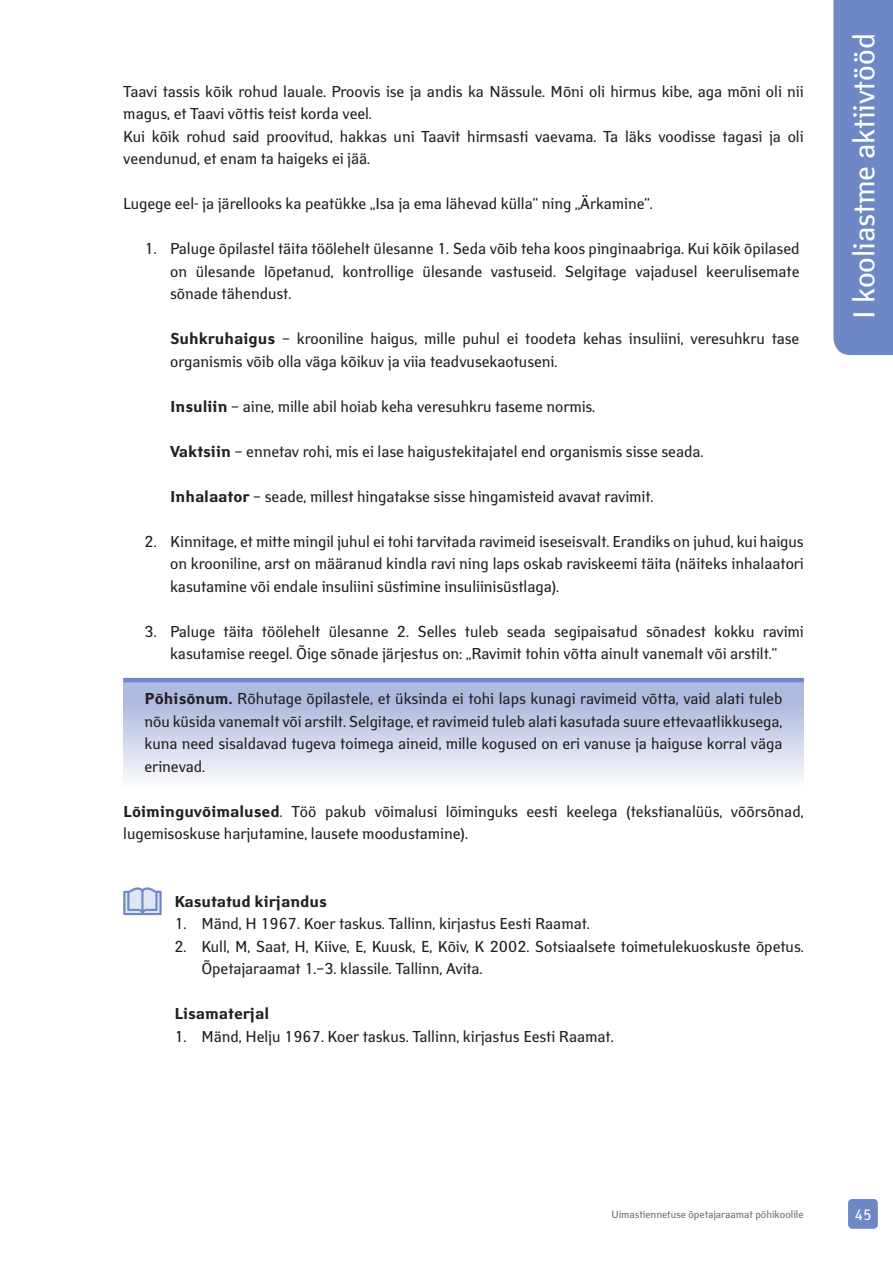
<style>
.page{position:relative;width:893px;height:1263px;background:#fff}
.page>*{position:absolute;margin:0;border:0;box-sizing:border-box;transform-origin:0 0}
.t1{font:30px "Yanus";color:#fff}
.t2{font:15.75px/22.5px "Yanus";color:#231f20}
.t3{font:700 15.75px "Yanus";color:#231f20}
.t4{font:15px "Yanus";color:#fff}
.t5{font:10.5px "Yanus";color:#6c6d70}
.s1{font-weight:700}
</style>
<div class="page">
<div style="left:848px;top:1199px;width:30px;height:30px;background:#6d88c5;border-radius:4px"></div>
<svg style="left:833px;top:0;width:60px;height:355px;background:#738cc7"></svg>
<div style="left:123px;top:678px;width:681px;height:109px;background:linear-gradient(to bottom,#9dacd7,#f9fafc)"></div>
<hr style="left:123px;top:678px;width:681px;height:4px;background:#6d88c5">
<svg style="left:123px;top:887px;width:39px;height:28px"></svg>
<p class="t2" style="left:123px;top:80px;width:682px">Taavi tassis kõik rohud lauale. Proovis ise ja andis ka Nässule. Mõni oli hirmus kibe, aga mõni oli nii magus, et Taavi võttis teist korda veel.</p>
<p class="t2" style="left:123px;top:125px;width:682px">Kui kõik rohud said proovitud, hakkas uni Taavit hirmsasti vaevama. Ta läks voodisse tagasi ja oli veendunud, et enam ta haigeks ei jää.</p>
<p class="t2" style="left:123px;top:192px;width:531px">Lugege eel- ja järellooks ka peatükke „Isa ja ema lähevad külla“ ning „Ärkamine“.</p>
<p class="t2" style="left:170px;top:237px;width:631px;text-align:justify;text-indent:-26px">1. Paluge õpilastel täita töölehelt ülesanne 1. Seda võib teha koos pinginaabriga. Kui kõik õpilased on ülesande lõpetanud, kontrollige ülesande vastuseid. Selgitage vajadusel keerulisemate sõnade tähendust.</p>
<p class="t2" style="left:170px;top:327px;width:631px"><span class="s1">Suhkruhaigus</span> – krooniline haigus, mille puhul ei toodeta kehas insuliini, veresuhkru tase organismis võib olla väga kõikuv ja viia teadvusekaotuseni.</p>
<p class="t2" style="left:170px;top:395px;width:427px"><span class="s1">Insuliin</span> – aine, mille abil hoiab keha veresuhkru taseme normis.</p>
<p class="t2" style="left:170px;top:440px;width:535px"><span class="s1">Vaktsiin</span> – ennetav rohi, mis ei lase haigustekitajatel end organismis sisse seada.</p>
<p class="t2" style="left:170px;top:485px;width:485px"><span class="s1">Inhalaator</span> – seade, millest hingatakse sisse hingamisteid avavat ravimit.</p>
<p class="t2" style="left:170px;top:530px;width:635px;text-align:justify;text-indent:-26px">2. Kinnitage, et mitte mingil juhul ei tohi tarvitada ravimeid iseseisvalt. Erandiks on juhud, kui haigus on krooniline, arst on määranud kindla ravi ning laps oskab raviskeemi täita (näiteks inhalaatori kasutamine või endale insuliini süstimine insuliinisüstlaga).</p>
<p class="t2" style="left:145px;top:620px;width:661px;text-align:center">3. Paluge täita töölehelt ülesanne 2. Selles tuleb seada segipaisatud sõnadest kokku ravimi kasutamise reegel. Õige sõnade järjestus on: „Ravimit tohin võtta ainult vanemalt või arstilt.“</p>
<p class="t2" style="left:145px;top:687px;width:639px;text-align:justify"><span class="s1">Põhisõnum.</span> Rõhutage õpilastele, et üksinda ei tohi laps kunagi ravimeid võtta, vaid alati tuleb nõu küsida vanemalt või arstilt. Selgitage, et ravimeid tuleb alati kasutada suure ettevaatlikkusega, kuna need sisaldavad tugeva toimega aineid, mille kogused on eri vanuse ja haiguse korral väga erinevad.</p>
<p class="t2" style="left:123px;top:800px;width:682px"><span class="s1">Lõiminguvõimalused</span>. Töö pakub võimalusi lõiminguks eesti keelega (tekstianalüüs, võõrsõnad, lugemisoskuse harjutamine, lausete moodustamine).</p>
<p class="t3" style="left:174px;top:892px;width:154px">Kasutatud kirjandus</p>
<p class="t2" style="left:174px;top:912px;width:417px">1. Mänd, H 1967. Koer taskus. Tallinn, kirjastus Eesti Raamat.</p>
<p class="t2" style="left:201px;top:935px;width:604px;text-indent:-27px">2. Kull, M, Saat, H, Kiive, E, Kuusk, E, Kõiv, K 2002. Sotsiaalsete toimetulekuoskuste õpetus.<br>Õpetajaraamat 1.–3. klassile. Tallinn, Avita.</p>
<p class="t3" style="left:174px;top:1005px;width:96px">Lisamaterjal</p>
<p class="t2" style="left:174px;top:1025px;width:441px">1. Mänd, Helju 1967. Koer taskus. Tallinn, kirjastus Eesti Raamat.</p>
<h1 class="t1" style="left:845px;top:319px;width:287px;rotate:-90deg">I kooliastme aktiivtööd</h1>
<p class="t5" style="left:611px;top:1208px;width:194px">Uimastiennetuse õpetajaraamat põhikoolile</p>
<p class="t4" style="left:854px;top:1205px;width:19px">45</p>
</div>
